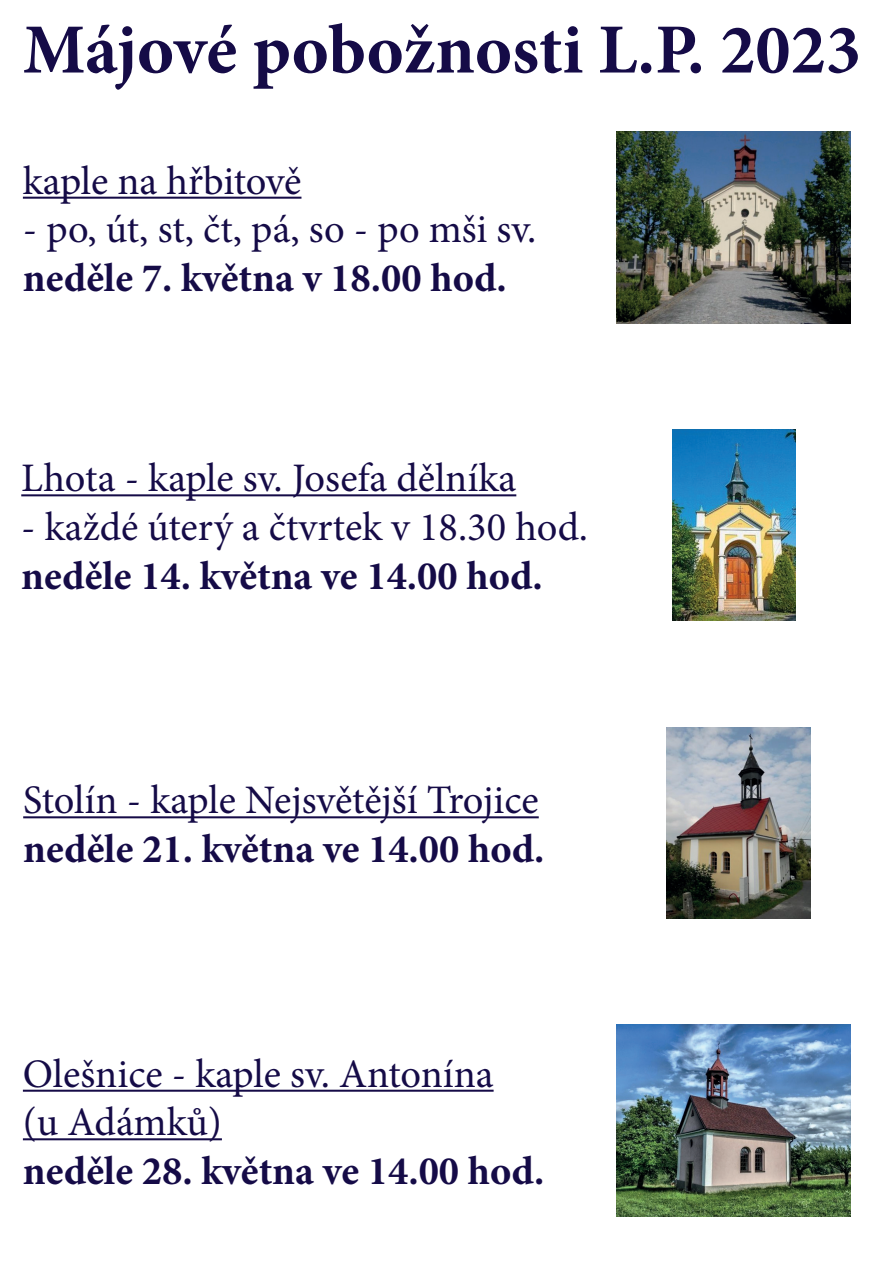
<style>
.page{position:relative;width:893px;height:1263px;background:#fff}
.page>*{position:absolute;margin:0;border:0;box-sizing:border-box;transform-origin:0 0}
.t1{font:700 70.5px "Minion Pro";color:#150b47}
.t2{font:40.5px "Minion Pro";color:#150b47}
.t3{font:700 40.5px "Minion Pro";color:#150b47}
</style>
<div class="page">
<hr style="left:23px;top:197px;width:278px;height:2px;background:#150b47">
<hr style="left:23px;top:1090px;width:471px;height:2px;background:#150b47">
<hr style="left:23px;top:1138px;width:199px;height:2px;background:#150b47">
<hr style="left:23px;top:816px;width:516px;height:2px;background:#150b47">
<hr style="left:21px;top:494px;width:495px;height:2px;background:#150b47">
<img style="left:667px;top:727px;width:143px;height:191px">
<img style="left:673px;top:429px;width:123px;height:192px">
<img style="left:617px;top:1025px;width:233px;height:191px">
<img style="left:617px;top:132px;width:233px;height:191px">
<p class="t1" style="left:23px;top:0;width:840px">Májové pobožnosti L.P. 2023</p>
<p class="t2" style="left:23px;top:154px;width:280px">kaple na hřbitově</p>
<p class="t2" style="left:23px;top:202px;width:515px">- po, út, st, čt, pá, so - po mši sv.</p>
<p class="t3" style="left:23px;top:249px;width:485px">neděle 7. května v 18.00 hod.</p>
<p class="t2" style="left:21px;top:451px;width:497px">Lhota - kaple sv. Josefa dělníka</p>
<p class="t2" style="left:21px;top:500px;width:568px">- každé úterý a čtvrtek v 18.30 hod.</p>
<p class="t3" style="left:21px;top:547px;width:523px">neděle 14. května ve 14.00 hod.</p>
<p class="t2" style="left:23px;top:773px;width:517px">Stolín - kaple Nejsvětější Trojice</p>
<p class="t3" style="left:23px;top:820px;width:523px">neděle 21. května ve 14.00 hod.</p>
<p class="t2" style="left:23px;top:1046px;width:472px">Olešnice - kaple sv. Antonína</p>
<p class="t2" style="left:23px;top:1095px;width:201px">(u Adámků)</p>
<p class="t3" style="left:23px;top:1142px;width:523px">neděle 28. května ve 14.00 hod.</p>
</div>
